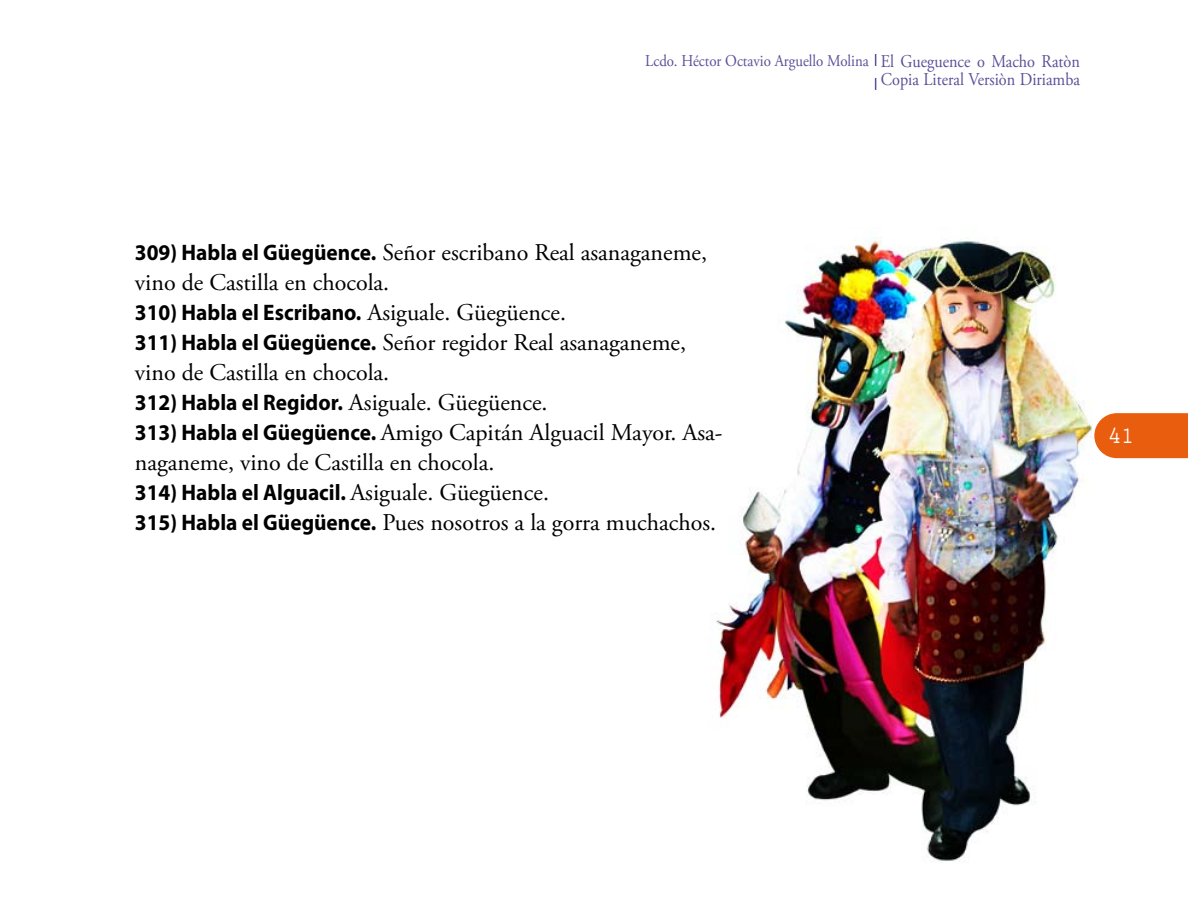
<style>
.page{position:relative;width:1188px;height:918px;background:#fff}
.page>*{position:absolute;margin:0;border:0;box-sizing:border-box;transform-origin:0 0}
.t1{font:24px/30px "Adobe Garamond Pro";color:#000}
.t2{font:700 24px "Prestige Elite Std";color:#fff;scale:.9 1}
.t3{font:700 22.5px "Myriad Pro";color:#000;scale:.95 1}
.t4{font:18px/18px "Adobe Garamond Pro";color:#595098;scale:.9 1}
.t5{font:16.5px "Adobe Garamond Pro";color:#595098;scale:.9 1}
.s1{font-family:"Myriad Pro";font-weight:700;font-size:22.5px}
.s2{font-family:"Adobe Garamond Pro";font-weight:400;font-size:24px}
</style>
<div class="page">
<svg style="left:875px;top:54px;width:1px;height:36px"></svg>
<svg style="left:1094px;top:413px;width:94px;height:45px;background:#ea661c"></svg>
<img style="left:715px;top:237px;width:378px;height:625px">
<p class="t5" style="left:645px;top:51px;width:250px">Lcdo. Héctor Octavio Arguello Molina</p>
<p class="t4" style="left:881px;top:53px;width:223px">El Gueguence o Macho Ratòn<br>Copia Literal Versiòn Diriamba</p>
<p class="t1" style="left:135px;top:238px;width:574px"><span class="s1">309) Habla el Güegüence.</span> Señor escribano Real asanaganeme, vino de Castilla en chocola.</p>
<p class="t3" style="left:135px;top:298px;width:455px">310) Habla el Escribano. <span class="s2">Asiguale. Güegüence.</span></p>
<p class="t1" style="left:135px;top:328px;width:553px"><span class="s1">311) Habla el Güegüence.</span> Señor regidor Real asanaganeme, vino de Castilla en chocola.</p>
<p class="t3" style="left:135px;top:388px;width:436px">312) Habla el Regidor. <span class="s2">Asiguale. Güegüence.</span></p>
<p class="t1" style="left:135px;top:418px;width:589px"><span class="s1">313) Habla el Güegüence.</span> Amigo Capitán Alguacil Mayor. Asa&shy;naganeme, vino de Castilla en chocola.</p>
<p class="t3" style="left:135px;top:478px;width:437px">314) Habla el Alguacil. <span class="s2">Asiguale. Güegüence.</span></p>
<p class="t1" style="left:135px;top:508px;width:583px"><span class="s1">315) Habla el Güegüence.</span> Pues nosotros a la gorra muchachos.</p>
<p class="t2" style="left:1108px;top:423px;width:13px">41</p>
</div>
